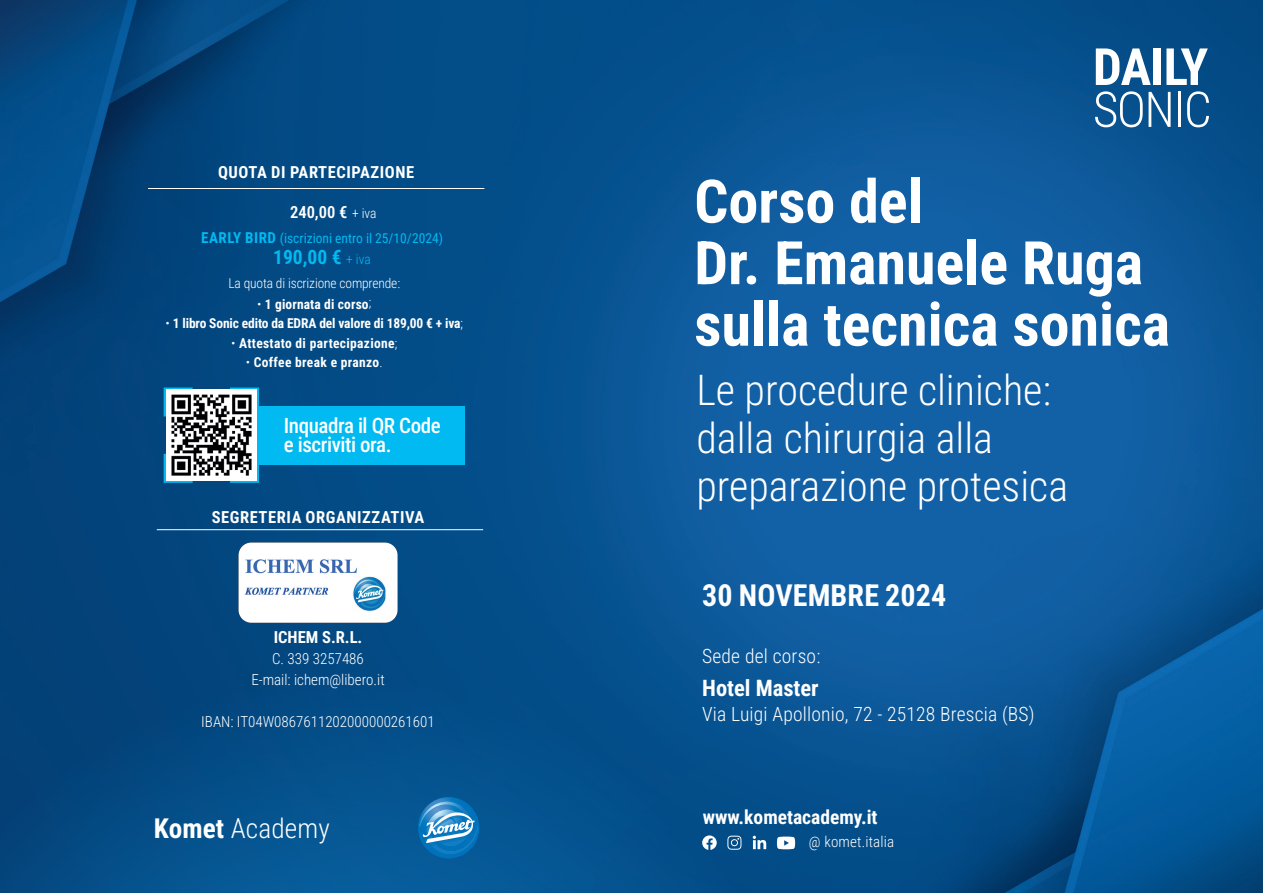
<style>
.page{position:relative;width:1263px;height:893px;background:#fff}
.page>*{position:absolute;margin:0;border:0;box-sizing:border-box;transform-origin:0 0}
.t1{font:700 60px/61.5px "Roboto Condensed";color:#fff}
.t2{font:300 42px/48px "Roboto Condensed";color:#fff}
.t3{font:700 30px "Roboto Condensed";letter-spacing:.005em;color:#fff}
.t4{font:300 27.3px "Roboto Condensed";letter-spacing:.005em;color:#fff}
.t5{font:700 22.5px "Roboto Condensed";color:#fff}
.t6{font:500 21px/19.2px "Roboto Condensed";letter-spacing:-.02em;color:#fff}
.t7{font:300 19.5px "Roboto Condensed";letter-spacing:.01em;color:#fff}
.t8{font:700 19.5px "Roboto Condensed";color:#fff}
.t9{font:700 19.5px "Roboto Condensed";color:#00baf1}
.t10{font:700 16.5px "Roboto Condensed";letter-spacing:.035em;color:#fff}
.t11{font:600 16.5px "Roboto Condensed";color:#fff}
.t12{font:300 15px/21px "Roboto Condensed";color:#fff;text-align:center}
.t13{font:700 13.5px "Roboto Condensed";letter-spacing:.01em;color:#fff}
.t14{font:700 13.5px "Roboto Condensed";letter-spacing:-.01em;color:#fff}
.t15{font:13.5px "Roboto Condensed";color:#00baf1}
.t16{font:300 13.5px "Roboto Condensed";letter-spacing:-.01em;color:#fff}
.s1{font-weight:300;font-size:13.5px}
.s2{font-weight:700;font-size:15px}
.s3{font-weight:300}
.s4{font-weight:700}
</style>
<div class="page">
<img style="left:0;top:0;width:1263px;height:893px">
<svg style="left:0;top:675px;width:816px;height:218px;fill:#044e8a"></svg>
<svg style="left:753px;top:836px;width:13px;height:13px"></svg>
<svg style="left:777px;top:837px;width:18px;height:12px"></svg>
<svg style="left:702px;top:835px;width:15px;height:15px"></svg>
<svg style="left:727px;top:836px;width:14px;height:14px"></svg>
<svg style="left:1096px;top:48px;width:55px;height:37px"></svg>
<div style="left:1154px;top:48px;width:7px;height:37px;background:#fff"></div>
<svg style="left:1166px;top:48px;width:42px;height:37px"></svg>
<svg style="left:1095px;top:91px;width:75px;height:36px"></svg>
<hr style="left:1178px;top:92px;width:3px;height:35px;background:#fff">
<svg style="left:1187px;top:91px;width:22px;height:36px"></svg>
<hr style="left:148px;top:188px;width:336px;height:1px;background:#fff">
<div style="left:233px;top:407px;width:232px;height:58px;background:#00baf1"></div>
<svg style="left:164px;top:387px;width:29px;height:29px"></svg>
<svg style="left:230px;top:465px;width:29px;height:18px"></svg>
<svg style="left:230px;top:387px;width:29px;height:20px"></svg>
<svg style="left:164px;top:454px;width:29px;height:29px"></svg>
<img style="left:166px;top:390px;width:91px;height:90px">
<hr style="left:157px;top:529px;width:326px;height:1px;background:#fff">
<img style="left:239px;top:543px;width:159px;height:80px">
<svg style="left:418px;top:797px;width:61px;height:61px"></svg>
<svg style="left:419px;top:802px;width:59px;height:52px"></svg>
<p class="t10" style="left:218px;top:161px;width:198px">QUOTA DI PARTECIPAZIONE</p>
<p class="t11" style="left:290px;top:200px;width:88px">240,00 € <span class="s1">+ iva</span></p>
<p class="t15" style="left:201px;top:229px;width:243px"><span class="s2">EARLY BIRD</span> (iscrizioni entro il 25/10/2024)</p>
<h3 class="t9" style="left:273px;top:244px;width:99px">190,00 € <span class="s1">+ iva</span></h3>
<p class="t16" style="left:228px;top:274px;width:173px">La quota di iscrizione comprende:</p>
<p class="t13" style="left:257px;top:295px;width:116px"><span class="s3">•</span> 1 giornata di corso<span class="s3">;</span></p>
<p class="t14" style="left:165px;top:314px;width:299px"><span class="s3">•</span> 1 libro Sonic edito da EDRA del valore di 189,00 € + iva<span class="s3">;</span></p>
<p class="t13" style="left:231px;top:334px;width:168px"><span class="s3">•</span> Attestato di partecipazione<span class="s3">;</span></p>
<p class="t13" style="left:246px;top:353px;width:139px"><span class="s3">•</span> Coffee break e pranzo<span class="s3">.</span></p>
<h3 class="t6" style="left:284px;top:415px;width:158px">Inquadra il QR Code e iscriviti ora.</h3>
<p class="t10" style="left:212px;top:506px;width:214px">SEGRETERIA ORGANIZZATIVA</p>
<p class="t10" style="left:274px;top:625px;width:90px">ICHEM S.R.L.</p>
<p class="t12" style="left:251px;top:647px;width:135px">C. 339 3257486<br>E-mail: ichem@libero.it</p>
<p class="t12" style="left:201px;top:710px;width:235px">IBAN: IT04W0867611202000000261601</p>
<h3 class="t4" style="left:154px;top:809px;width:177px"><span class="s4">Komet</span> Academy</h3>
<h1 class="t1" style="left:694px;top:168px;width:477px">Corso del<br>Dr. Emanuele Ruga sulla tecnica sonica</h1>
<h2 class="t2" style="left:696px;top:365px;width:373px">Le procedure cliniche: dalla chirurgia alla preparazione protesica</h2>
<h3 class="t3" style="left:702px;top:575px;width:246px">30 NOVEMBRE 2024</h3>
<h3 class="t7" style="left:702px;top:643px;width:120px">Sede del corso:</h3>
<h3 class="t5" style="left:702px;top:672px;width:118px">Hotel Master</h3>
<h3 class="t7" style="left:702px;top:700px;width:334px">Via Luigi Apollonio, 72 - 25128 Brescia (BS)</h3>
<h3 class="t8" style="left:703px;top:803px;width:176px">www.kometacademy.it</h3>
<p class="t12" style="left:809px;top:831px;width:87px">@ komet.italia</p>
</div>
